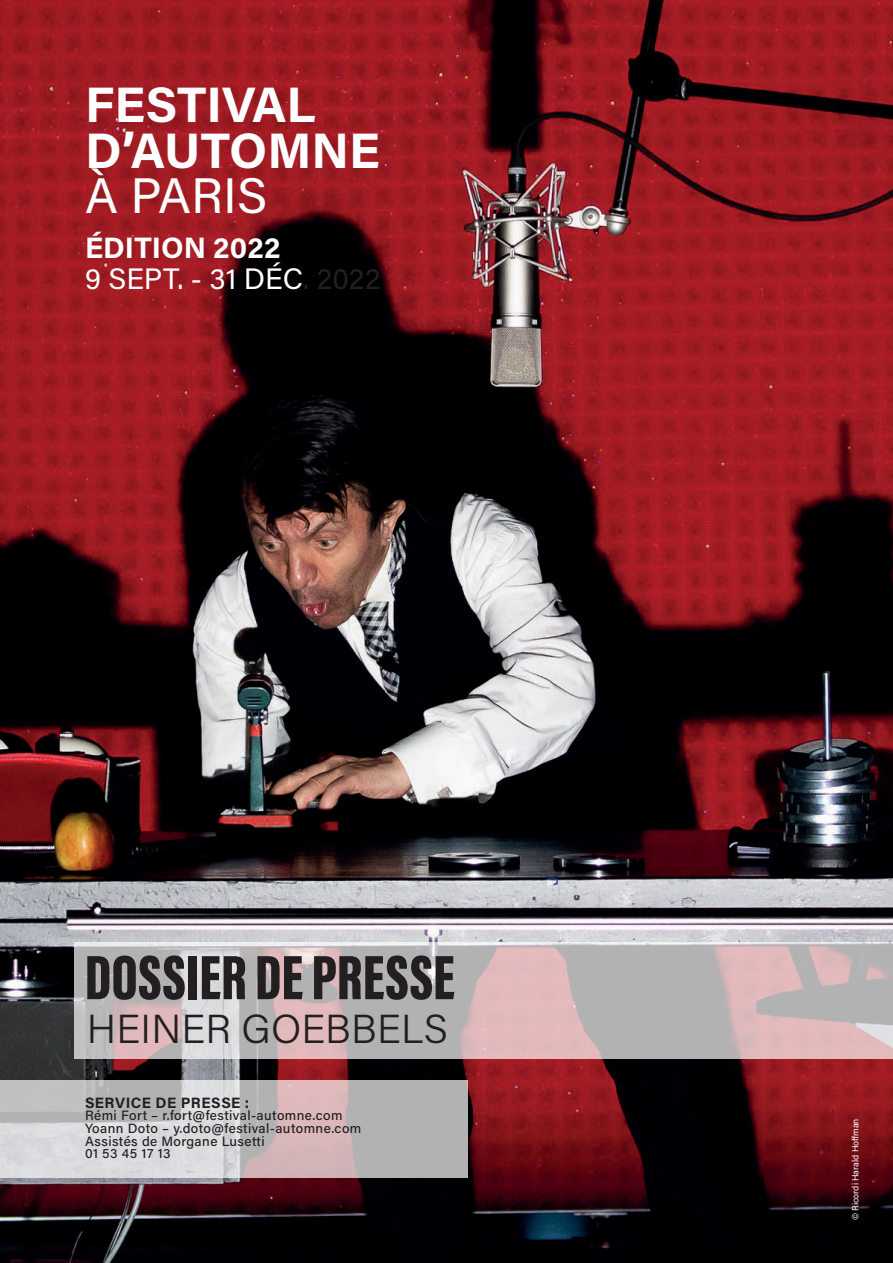
<style>
.page{position:relative;width:893px;height:1263px;background:#fff}
.page>*{position:absolute;margin:0;border:0;box-sizing:border-box;transform-origin:0 0}
.t1{font:900 64.5px "Acumin Pro Extra Cond";color:#231f20}
.t2{font:700 49.8px/45.8px "Acumin Pro";color:#fff}
.t3{font:49.8px "Acumin Pro";color:#fff}
.t4{font:300 40.5px "Acumin Pro";letter-spacing:.005em;color:#231f20}
.t5{font:29.55px/31.5px "Acumin Pro";color:#fff}
.t6{font:700 15px "Acumin Pro";letter-spacing:.03em;color:#231f20}
.t7{font:500 13.5px/12.6px "Acumin Pro";letter-spacing:.03em;color:#231f20}
.t8{font:9px "Acumin Pro";color:#fff}
.s1{font-weight:700}
.s2{color:#231f20}
</style>
<div class="page">
<img style="left:0;top:0;width:893px;height:1263px">
<svg style="left:0;top:1080px;width:468px;height:98px;background:#c7c2c3"></svg>
<svg style="left:74px;top:942px;width:819px;height:117px;background:#c7b9bb"></svg>
<h2 class="t2" style="left:85px;top:79px;width:296px">FESTIVAL<br>D’AUTOMNE</h2>
<h2 class="t3" style="left:85px;top:161px;width:184px">À PARIS</h2>
<h3 class="t5" style="left:85px;top:230px;width:297px"><span class="s1">ÉDITION 2022<br></span>9 SEPT. - 31 DÉC<span class="s2">. 2022</span></h3>
<h1 class="t1" style="left:85px;top:938px;width:372px">DOSSIER DE PRESSE</h1>
<h3 class="t4" style="left:87px;top:1001px;width:363px">HEINER GOEBBELS</h3>
<p class="t6" style="left:85px;top:1092px;width:166px">SERVICE DE PRESSE :</p>
<p class="t7" style="left:85px;top:1109px;width:278px">Rémi Fort – r.fort@festival-automne.com<br>Yoann Doto – y.doto@festival-automne.com<br>Assistés de Morgane Lusetti<br>01 53 45 17 13</p>
<p class="t8" style="left:849px;top:1220px;width:103px;rotate:-90deg">© Ricordi Harald Hoffman</p>
</div>
